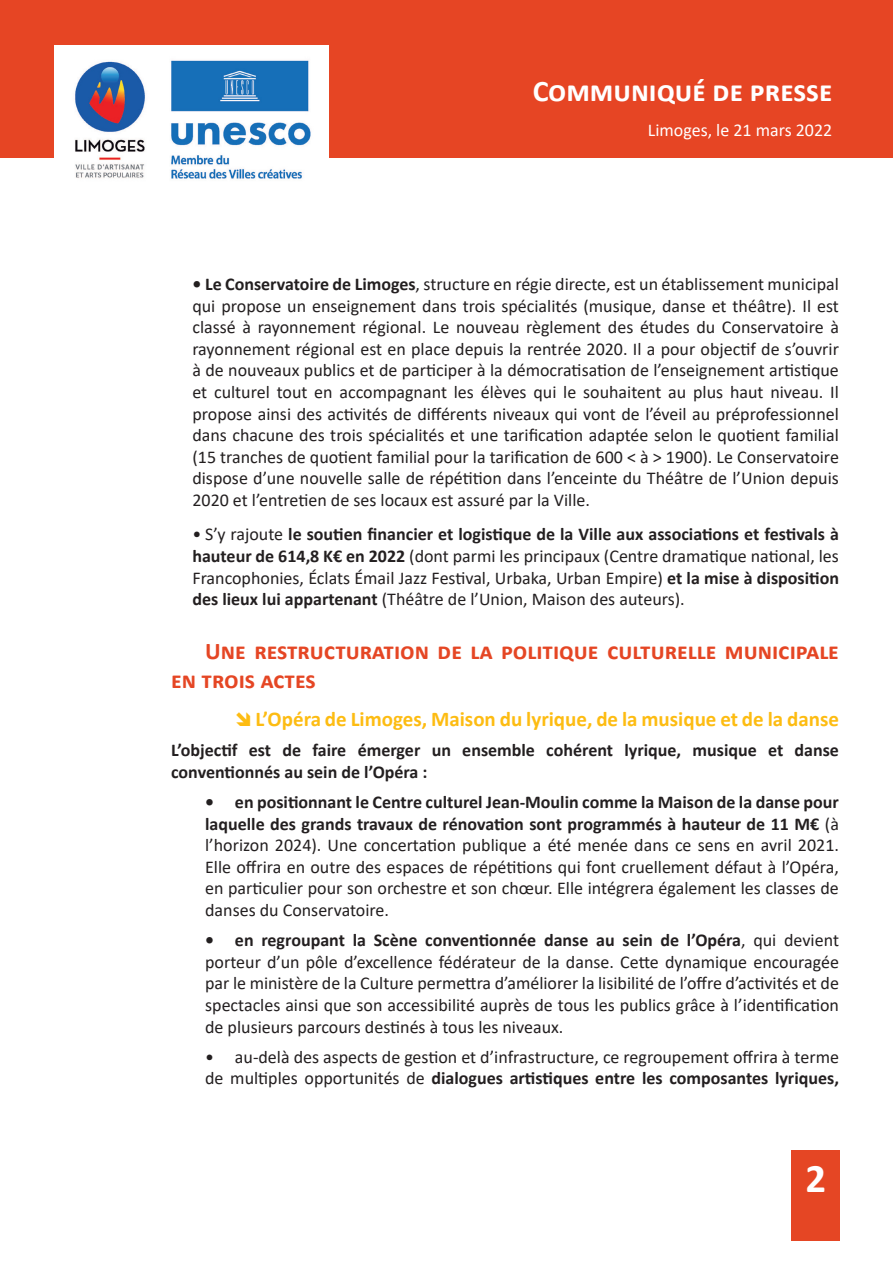
<style>
.page{position:relative;width:893px;height:1263px;background:#fff}
.page>*{position:absolute;margin:0;border:0;box-sizing:border-box;transform-origin:0 0}
.t1{font:700 40.8px "Calibri";color:#fff}
.t2{font:700 30px "Calibri";color:#fff}
.t3{font:700 24px/28.8px "Calibri";color:#e54624}
.t4{font:700 21px "Calibri";color:#fdbc12}
.t5{font:18px/21.6px "Calibri";color:#231f20;text-align:justify}
.t6{font:700 18px/21.6px "Calibri";color:#231f20}
.t7{font:18px "Calibri";color:#fff}
.s1{font-weight:700}
</style>
<div class="page">
<div style="left:791px;top:1150px;width:49px;height:91px;background:#e54624"></div>
<div style="left:0;top:0;width:893px;height:157px;background:#e64524"></div>
<img style="left:54px;top:45px;width:275px;height:134px">
<h2 class="t2" style="left:533px;top:70px;width:301px">Communiqué de presse</h2>
<p class="t7" style="left:648px;top:117px;width:186px">Limoges, le 21 mars 2022</p>
<p class="t5" style="left:192px;top:273px;width:648px"><span class="s1">• Le Conservatoire de Limoges</span>, structure en régie directe, est un établissement municipal qui propose un enseignement dans trois spécialités (musique, danse et théâtre). Il est classé à rayonnement régional. Le nouveau règlement des études du Conservatoire à rayonnement régional est en place depuis la rentrée 2020. Il a pour objectif de s’ouvrir à de nouveaux publics et de participer à la démocratisation de l’enseignement artistique et culturel tout en accompagnant les élèves qui le souhaitent au plus haut niveau. Il propose ainsi des activités de différents niveaux qui vont de l’éveil au préprofessionnel dans chacune des trois spécialités et une tarification adaptée selon le quotient familial (15 tranches de quotient familial pour la tarification de 600 &lt; à &gt; 1900). Le Conservatoire dispose d’une nouvelle salle de répétition dans l’enceinte du Théâtre de l’Union depuis 2020 et l’entretien de ses locaux est assuré par la Ville.</p>
<p class="t5" style="left:192px;top:523px;width:648px">• S’y rajoute <span class="s1">le soutien financier et logistique de la Ville aux associations et festivals à hauteur de 614,8 K€ en 2022</span> (dont parmi les principaux (Centre dramatique national, les Francophonies, Éclats Émail Jazz Festival, Urbaka, Urban Empire) <span class="s1">et la mise à disposition des lieux lui appartenant</span> (Théâtre de l’Union, Maison des auteurs).</p>
<h3 class="t3" style="left:171px;top:637px;width:669px;text-indent:34px">Une restructuration de la politique culturelle municipale en trois actes</h3>
<p class="t4" style="left:256px;top:704px;width:585px">L’Opéra de Limoges, Maison du lyrique, de la musique et de la danse</p>
<p class="t6" style="left:171px;top:739px;width:669px">L’objectif est de faire émerger un ensemble cohérent lyrique, musique et danse conventionnés au sein de l’Opéra :</p>
<p class="t5" style="left:205px;top:791px;width:635px"><span class="s1">• en positionnant le Centre culturel Jean-Moulin comme la Maison de la danse pour laquelle des grands travaux de rénovation sont programmés à hauteur de 11 M€</span> (à l’horizon 2024). Une concertation publique a été menée dans ce sens en avril 2021.<br>Elle offrira en outre des espaces de répétitions qui font cruellement défaut à l’Opéra, en particulier pour son orchestre et son chœur. Elle intégrera également les classes de danses du Conservatoire.</p>
<p class="t5" style="left:205px;top:929px;width:635px"><span class="s1">• en regroupant la Scène conventionnée danse au sein de l’Opéra</span>, qui devient porteur d’un pôle d’excellence fédérateur de la danse. Cette dynamique encouragée par le ministère de la Culture permettra d’améliorer la lisibilité de l’offre d’activités et de spectacles ainsi que son accessibilité auprès de tous les publics grâce à l’identification de plusieurs parcours destinés à tous les niveaux.</p>
<p class="t5" style="left:205px;top:1045px;width:635px">• au-delà des aspects de gestion et d’infrastructure, ce regroupement offrira à terme de multiples opportunités de <span class="s1">dialogues artistiques entre les composantes lyriques,</span></p>
<h1 class="t1" style="left:805px;top:1149px;width:22px">2</h1>
</div>
